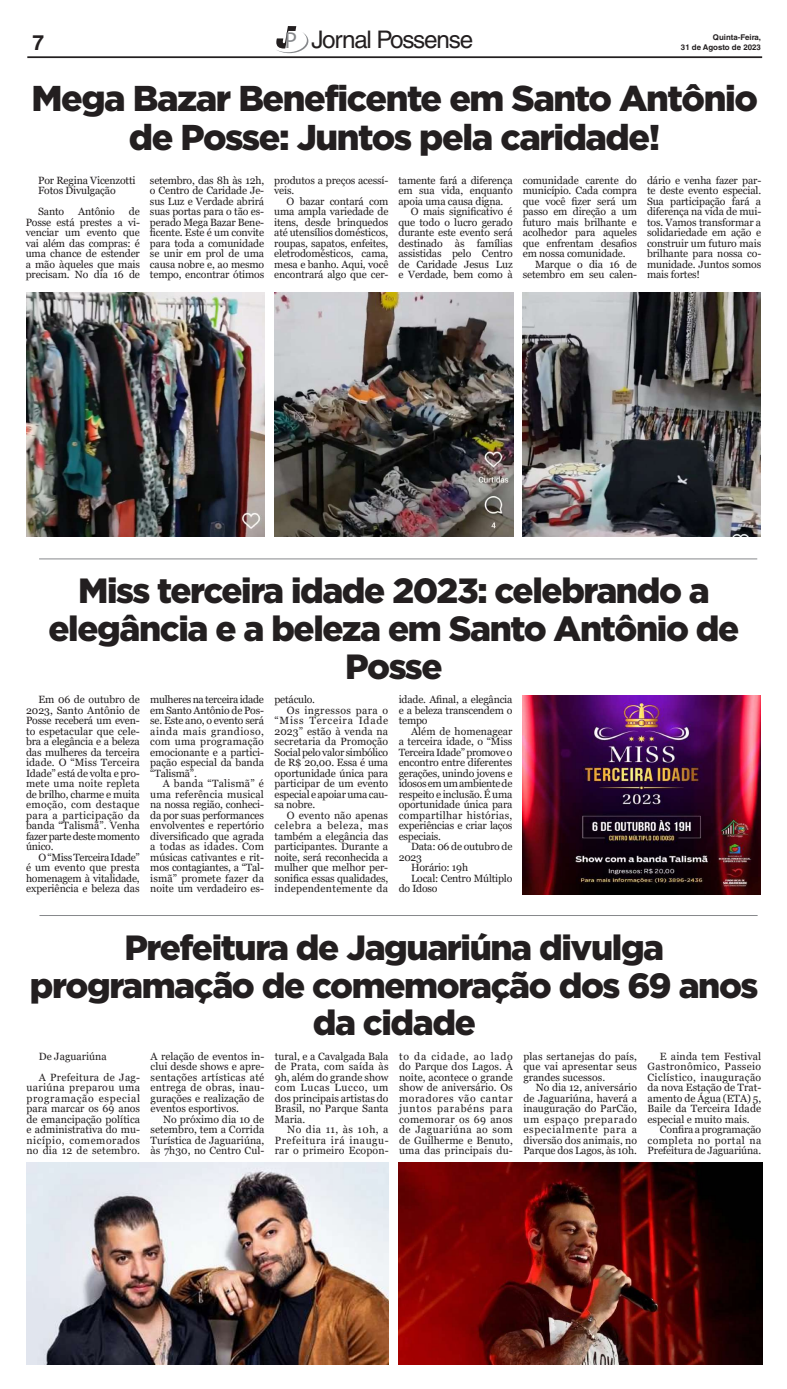
<style>
.page{position:relative;width:787px;height:1389px;background:#fff}
.page>*{position:absolute;margin:0;border:0;box-sizing:border-box;transform-origin:0 0}
.t1{font:900 35.88px/39.4px "Gotham";letter-spacing:-.04em;color:#231f20;text-align:center}
.t2{font:900 35px/37.6px "Gotham";letter-spacing:-.04em;color:#231f20;text-align:center}
.t3{font:24.24px "Helvetica";letter-spacing:-.05em;color:#231f20}
.t4{font:700 21px "Helvetica LT Std";color:#231f20}
.t5{font:10.5px/10.5px "Georgia";letter-spacing:-.015em;color:#231f20;text-align:justify}
.t6{font:10.5px "Georgia";letter-spacing:.01em;color:#231f20}
.t7{font:10.5px/21px "Georgia";letter-spacing:.025em;color:#231f20}
.t8{font:10.5px "Georgia";letter-spacing:.03em;color:#231f20}
.t9{font:10.5px "Georgia";letter-spacing:.07em;color:#231f20}
.t10{font:10.5px "Georgia";letter-spacing:.005em;color:#231f20}
.t11{font:10.5px "Georgia";letter-spacing:.055em;color:#231f20}
.t12{font:10.5px "Georgia";letter-spacing:.04em;color:#231f20}
.t13{font:700 7.88px "Helvetica LT Std";color:#231f20}
.s1{font-family:"Myriad Pro";font-size:23.01px;color:#86888b}
</style>
<div class="page">
<hr style="left:27px;top:56px;width:734px;height:2px;background:#231f20">
<svg style="left:276px;top:26px;width:32px;height:27px"></svg>
<hr style="left:39px;top:559px;width:718px;height:1px;background:#86888b">
<hr style="left:39px;top:915px;width:718px;height:1px;background:#86888b">
<img style="left:26px;top:293px;width:238px;height:243px">
<img style="left:274px;top:293px;width:239px;height:243px">
<img style="left:522px;top:293px;width:238px;height:243px">
<img style="left:522px;top:695px;width:238px;height:199px">
<img style="left:26px;top:1162px;width:362px;height:202px">
<img style="left:398px;top:1162px;width:363px;height:202px">
<h3 class="t4" style="left:32px;top:30px;width:13px">7</h3>
<h3 class="t3" style="left:285px;top:26px;width:190px"><span class="s1">P</span> Jornal Possense</h3>
<p class="t13" style="left:712px;top:33px;width:50px">Quinta-Feira,</p>
<p class="t13" style="left:680px;top:42px;width:81px">31 de Agosto de 2023</p>
<h1 class="t1" style="left:31px;top:77px;width:727px">Mega Bazar Beneficente em Santo Antônio de Posse: Juntos pela caridade!</h1>
<p class="t5" style="left:38px;top:175px;width:99px">Por Regina Vicenzotti<br>Fotos Divulgação</p>
<p class="t5" style="left:38px;top:206px;width:28px">Santo</p>
<p class="t5" style="left:78px;top:206px;width:38px">Antônio</p>
<p class="t5" style="left:26px;top:206px;width:116px;text-indent:103px">de Posse está prestes a vi&shy;venciar um evento que vai além das compras: é uma chance de estender a mão àqueles que mais precisam. No dia 16 de</p>
<p class="t5" style="left:150px;top:175px;width:116px">setembro, das 8h às 12h, o Centro de Caridade Je&shy;sus Luz e Verdade abrirá suas portas para o tão es&shy;perado Mega Bazar Bene&shy;ficente. Este é um convite para toda a comunidade se unir em prol de uma causa nobre e, ao mesmo tempo, encontrar ótimos</p>
<p class="t5" style="left:274px;top:175px;width:116px">produtos a preços acessí&shy;veis.</p>
<p class="t5" style="left:274px;top:196px;width:116px;text-indent:12px">O bazar contará com uma ampla variedade de itens, desde brinquedos até utensílios domésticos, roupas, sapatos, enfeites, eletrodomésticos, cama, mesa e banho. Aqui, você encontrará algo que cer-</p>
<p class="t5" style="left:398px;top:175px;width:116px">tamente fará a diferença</p>
<p class="t5" style="left:398px;top:185px;width:116px">em sua vida, enquanto</p>
<p class="t5" style="left:398px;top:196px;width:106px">apoia uma causa digna.</p>
<p class="t5" style="left:411px;top:206px;width:103px">O mais significativo é</p>
<p class="t5" style="left:398px;top:217px;width:116px">que todo o lucro gerado</p>
<p class="t5" style="left:398px;top:227px;width:116px">durante este evento será</p>
<p class="t5" style="left:398px;top:238px;width:116px">destinado às famílias</p>
<p class="t5" style="left:398px;top:248px;width:116px">assistidas pelo Centro</p>
<p class="t5" style="left:398px;top:259px;width:116px">de Caridade Jesus Luz</p>
<p class="t5" style="left:398px;top:269px;width:116px">e Verdade, bem como à</p>
<p class="t5" style="left:522px;top:175px;width:116px">comunidade carente do município. Cada compra que você fizer será um passo em direção a um futuro mais brilhante e acolhedor para aqueles que enfrentam desafios em nossa comunidade.</p>
<p class="t5" style="left:522px;top:259px;width:116px;text-align:right">Marque o dia 16 de setembro em seu calen-</p>
<p class="t5" style="left:646px;top:175px;width:116px">dário e venha fazer par&shy;te deste evento especial.<br>Sua participação fará a diferença na vida de mui&shy;tos. Vamos transformar a solidariedade em ação e construir um futuro mais brilhante para nossa co&shy;munidade. Juntos somos mais fortes!</p>
<h2 class="t2" style="left:48px;top:571px;width:692px">Miss terceira idade 2023: celebrando a elegância e a beleza em Santo Antônio de<br>Posse</h2>
<p class="t5" style="left:26px;top:694px;width:115px;text-indent:12px">Em 06 de outubro de 2023, Santo Antônio de Posse receberá um even&shy;to espetacular que cele&shy;bra a elegância e a beleza das mulheres da terceira idade. O “Miss Terceira Idade” está de volta e pro&shy;mete uma noite repleta de brilho, charme e muita emoção, com destaque para a participação da banda “Talismã”. Venha fazer parte deste momento único.</p>
<p class="t5" style="left:26px;top:852px;width:115px;text-indent:12px">O “Miss Terceira Idade” é um evento que presta homenagem à vitalidade, experiência e beleza das</p>
<p class="t5" style="left:150px;top:694px;width:115px">mulheres na terceira idade em Santo Antônio de Pos&shy;se. Este ano, o evento será ainda mais grandioso, com uma programação emocionante e a partici&shy;pação especial da banda “Talismã”.</p>
<p class="t5" style="left:150px;top:778px;width:115px;text-indent:12px">A banda “Talismã” é uma referência musical na nossa região, conheci&shy;da por suas performances envolventes e repertório diversificado que agrada a todas as idades. Com músicas cativantes e rit&shy;mos contagiantes, a “Tal&shy;ismã” promete fazer da noite um verdadeiro es-</p>
<p class="t5" style="left:274px;top:694px;width:42px">petáculo.</p>
<p class="t12" style="left:287px;top:704px;width:103px">Os ingressos para o</p>
<p class="t9" style="left:274px;top:714px;width:115px">“Miss Terceira Idade</p>
<p class="t10" style="left:274px;top:725px;width:115px">2023” estão à venda na</p>
<p class="t6" style="left:274px;top:735px;width:115px">secretaria da Promoção</p>
<p class="t5" style="left:274px;top:747px;width:115px">Social pelo valor simbólico</p>
<p class="t5" style="left:274px;top:757px;width:115px">de R$ 20,00. Essa é uma</p>
<p class="t5" style="left:274px;top:768px;width:115px">oportunidade única para</p>
<p class="t5" style="left:274px;top:778px;width:115px">participar de um evento</p>
<p class="t5" style="left:274px;top:789px;width:115px">especial e apoiar uma cau-</p>
<p class="t5" style="left:274px;top:799px;width:42px">sa nobre.</p>
<p class="t6" style="left:287px;top:809px;width:103px">O evento não apenas</p>
<p class="t11" style="left:274px;top:819px;width:115px">celebra a beleza, mas</p>
<p class="t5" style="left:274px;top:831px;width:115px">também a elegância das</p>
<p class="t5" style="left:274px;top:841px;width:115px">participantes. Durante a</p>
<p class="t5" style="left:274px;top:852px;width:115px">noite, será reconhecida a</p>
<p class="t5" style="left:274px;top:862px;width:115px">mulher que melhor per-</p>
<p class="t5" style="left:274px;top:873px;width:115px">sonifica essas qualidades,</p>
<p class="t8" style="left:274px;top:882px;width:115px">independentemente da</p>
<p class="t5" style="left:398px;top:694px;width:115px">idade. Afinal, a elegância e a beleza transcendem o tempo</p>
<p class="t5" style="left:398px;top:726px;width:115px;text-indent:12px">Além de homenagear a terceira idade, o “Miss Terceira Idade” promove o encontro entre diferentes gerações, unindo jovens e idosos em um ambiente de respeito e inclusão. É uma oportunidade única para compartilhar histórias, experiências e criar laços especiais.</p>
<p class="t5" style="left:411px;top:841px;width:103px">Data: 06 de outubro de</p>
<p class="t5" style="left:398px;top:852px;width:25px">2023</p>
<p class="t5" style="left:411px;top:862px;width:58px">Horário: 19h</p>
<p class="t5" style="left:411px;top:873px;width:103px">Local: Centro Múltiplo</p>
<p class="t5" style="left:398px;top:883px;width:40px">do Idoso</p>
<h2 class="t2" style="left:30px;top:928px;width:729px">Prefeitura de Jaguariúna divulga programação de comemoração dos 69 anos da cidade</h2>
<p class="t7" style="left:39px;top:1046px;width:103px">De Jaguariúna<br>A Prefeitura de Jag-</p>
<p class="t5" style="left:26px;top:1082px;width:115px">uariúna preparou uma programação especial para marcar os 69 anos de emancipação política e administrativa do mu&shy;nicípio, comemorados no dia 12 de setembro.</p>
<p class="t5" style="left:151px;top:1051px;width:115px">A relação de eventos in&shy;clui desde shows e apre&shy;sentações artísticas até entrega de obras, inau&shy;gurações e realização de eventos esportivos.</p>
<p class="t5" style="left:151px;top:1114px;width:115px;text-indent:12px">No próximo dia 10 de setembro, tem a Corrida Turística de Jaguariúna, às 7h30, no Centro Cul-</p>
<p class="t5" style="left:275px;top:1051px;width:115px">tural, e a Cavalgada Bala de Prata, com saída às 9h, além do grande show com Lucas Lucco, um dos principais artistas do Brasil, no Parque Santa Maria.</p>
<p class="t5" style="left:275px;top:1124px;width:115px;text-indent:12px">No dia 11, às 10h, a Prefeitura irá inaugu&shy;rar o primeiro Ecopon-</p>
<p class="t5" style="left:399px;top:1051px;width:115px">to da cidade, ao lado do Parque dos Lagos. À noite, acontece o grande show de aniversário. Os moradores vão cantar juntos parabéns para comemorar os 69 anos de Jaguariúna ao som de Guilherme e Benuto, uma das principais du-</p>
<p class="t5" style="left:523px;top:1051px;width:115px">plas sertanejas do país, que vai apresentar seus grandes sucessos.</p>
<p class="t5" style="left:523px;top:1082px;width:115px;text-indent:12px">No dia 12, aniversário de Jaguariúna, haverá a inauguração do ParCão, um espaço preparado especialmente para a diversão dos animais, no Parque dos Lagos, às 10h.</p>
<p class="t5" style="left:647px;top:1051px;width:115px;text-indent:12px">E ainda tem Festival Gastronômico, Passeio Ciclístico, inauguração da nova Estação de Trat&shy;amento de Água (ETA) 5, Baile da Terceira Idade especial e muito mais.</p>
<p class="t5" style="left:647px;top:1124px;width:115px;text-indent:12px">Confira a programação completa no portal na Prefeitura de Jaguariúna.</p>
</div>
